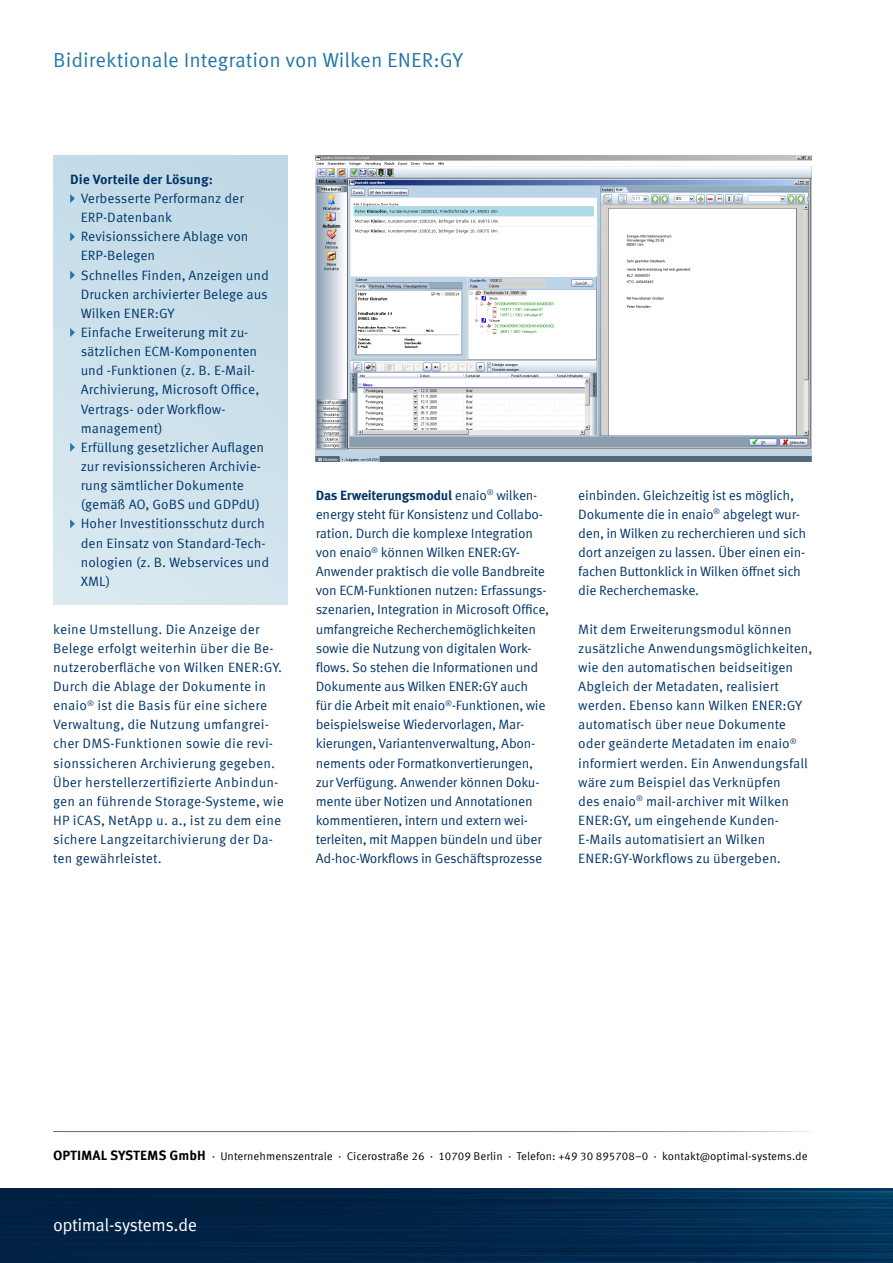
<style>
.page{position:relative;width:893px;height:1263px;background:#fff}
.page>*{position:absolute;margin:0;border:0;box-sizing:border-box;transform-origin:0 0}
.t1{font:20.25px "Meta Corr";color:#2276a8}
.t2{font:17.7px "Meta Corr";letter-spacing:-.03em;color:#fff}
.t3{font:13.5px/19.2px "Meta Corr";letter-spacing:-.01em;color:#003469}
.t4{font:13.5px/19.2px "Meta Corr";letter-spacing:.01em;color:#003469}
.t5{font:700 13.5px "Meta Corr";letter-spacing:-.005em;color:#003469}
.t6{font:11.25px "Meta Corr";color:#000}
.s1{font-weight:700}
.s2{font-weight:700;font-size:13.5px}
</style>
<div class="page">
<img style="left:0;top:1188px;width:893px;height:75px">
<div style="left:53px;top:155px;width:234px;height:450px;background:linear-gradient(to right,#d0e3ed,#c8deea)"></div>
<svg style="left:70px;top:194px;width:5px;height:9px"></svg>
<svg style="left:70px;top:232px;width:5px;height:9px"></svg>
<svg style="left:70px;top:271px;width:5px;height:9px"></svg>
<svg style="left:70px;top:328px;width:5px;height:9px"></svg>
<svg style="left:70px;top:443px;width:5px;height:9px"></svg>
<svg style="left:70px;top:519px;width:5px;height:9px"></svg>
<img style="left:316px;top:155px;width:496px;height:306px">
<h1 class="t1" style="left:53px;top:48px;width:411px">Bidirektionale Integration von Wilken ENER:GY</h1>
<p class="t5" style="left:70px;top:171px;width:144px">Die Vorteile der Lösung:</p>
<p class="t3" style="left:81px;top:188px;width:190px">Verbesserte Performanz der<br>ERP-Datenbank<br>Revisionssichere Ablage von<br>ERP-Belegen<br>Schnelles Finden, Anzeigen und<br>Drucken archivierter Belege aus<br>Wilken ENER:GY<br>Einfache Erweiterung mit zu&shy;sätzlichen ECM-Komponenten und -Funktionen (z. B. E-Mail-<br>Archivierung, Microsoft Office,<br>Vertrags- oder Workflow&shy;management)<br>Erfüllung gesetzlicher Auflagen zur revisionssicheren Archivie&shy;rung sämtlicher Dokumente (gemäß AO, GoBS und GDPdU)<br>Hoher Investitionsschutz durch den Einsatz von Standard-Tech&shy;nologien (z. B. Webservices und<br>XML)</p>
<p class="t4" style="left:53px;top:619px;width:232px">keine Umstellung. Die Anzeige der Belege erfolgt weiterhin über die Be&shy;nutzeroberfläche von Wilken ENER:GY.<br>Durch die Ablage der Dokumente in enaio<sup>®</sup> ist die Basis für eine sichere Verwaltung, die Nutzung umfangrei&shy;cher DMS-Funktionen sowie die revi&shy;sionssicheren Archivierung gegeben.<br>Über herstellerzertifizierte Anbindun&shy;gen an führende Storage-Systeme, wie HP iCAS, NetApp u. a., ist zu dem eine sichere Langzeitarchivierung der Da&shy;ten gewährleistet.</p>
<p class="t3" style="left:316px;top:485px;width:235px"><span class="s1">Das Erweiterungsmodul</span> enaio<sup>®</sup> wilken&shy;energy steht für Konsistenz und Collabo&shy;ration. Durch die komplexe Integration von enaio<sup>®</sup> können Wilken ENER:GY-Anwender praktisch die volle Bandbreite von ECM-Funktionen nutzen: Erfassungs&shy;szenarien, Integration in Microsoft Office, umfangreiche Recherchemöglichkeiten sowie die Nutzung von digitalen Work&shy;flows. So stehen die Informationen und Dokumente aus Wilken ENER:GY auch<br>für die Arbeit mit enaio<sup>®</sup>-Funktionen, wie beispielsweise Wiedervorlagen, Mar&shy;kierungen, Variantenverwaltung, Abon&shy;nements oder Formatkonvertierungen, zur Verfügung. Anwender können Doku&shy;mente über Notizen und Annotationen kommentieren, intern und extern wei&shy;terleiten, mit Mappen bündeln und über Ad-hoc-Workflows in Geschäftsprozesse</p>
<p class="t3" style="left:578px;top:485px;width:229px">einbinden. Gleichzeitig ist es möglich, Dokumente die in enaio<sup>®</sup> abgelegt wur&shy;den, in Wilken zu recherchieren und sich dort anzeigen zu lassen. Über einen ein&shy;fachen Buttonklick in Wilken öffnet sich die Recherchemaske.</p>
<p class="t3" style="left:578px;top:619px;width:235px">Mit dem Erweiterungsmodul können zusätzliche Anwendungsmöglichkeiten, wie den automatischen beidseitigen Abgleich der Metadaten, realisiert werden. Ebenso kann Wilken ENER:GY automatisch über neue Dokumente oder geänderte Metadaten im enaio<sup>® </sup>informiert werden. Ein Anwendungsfall wäre zum Beispiel das Verknüpfen<br>des enaio<sup>®</sup> mail-archiver mit Wilken ENER:GY, um eingehende Kunden-E-Mails automatisiert an Wilken ENER:GY-Workflows zu übergeben.</p>
<p class="t6" style="left:53px;top:1149px;width:756px"><span class="s2">OPTIMAL SYSTEMS GmbH</span> · Unternehmenszentrale · Cicerostraße 26 · 10709 Berlin · Telefon: +49 30 895708–0 · kontakt@optimal-systems.de</p>
<h2 class="t2" style="left:53px;top:1214px;width:145px">optimal-systems.de</h2>
</div>
